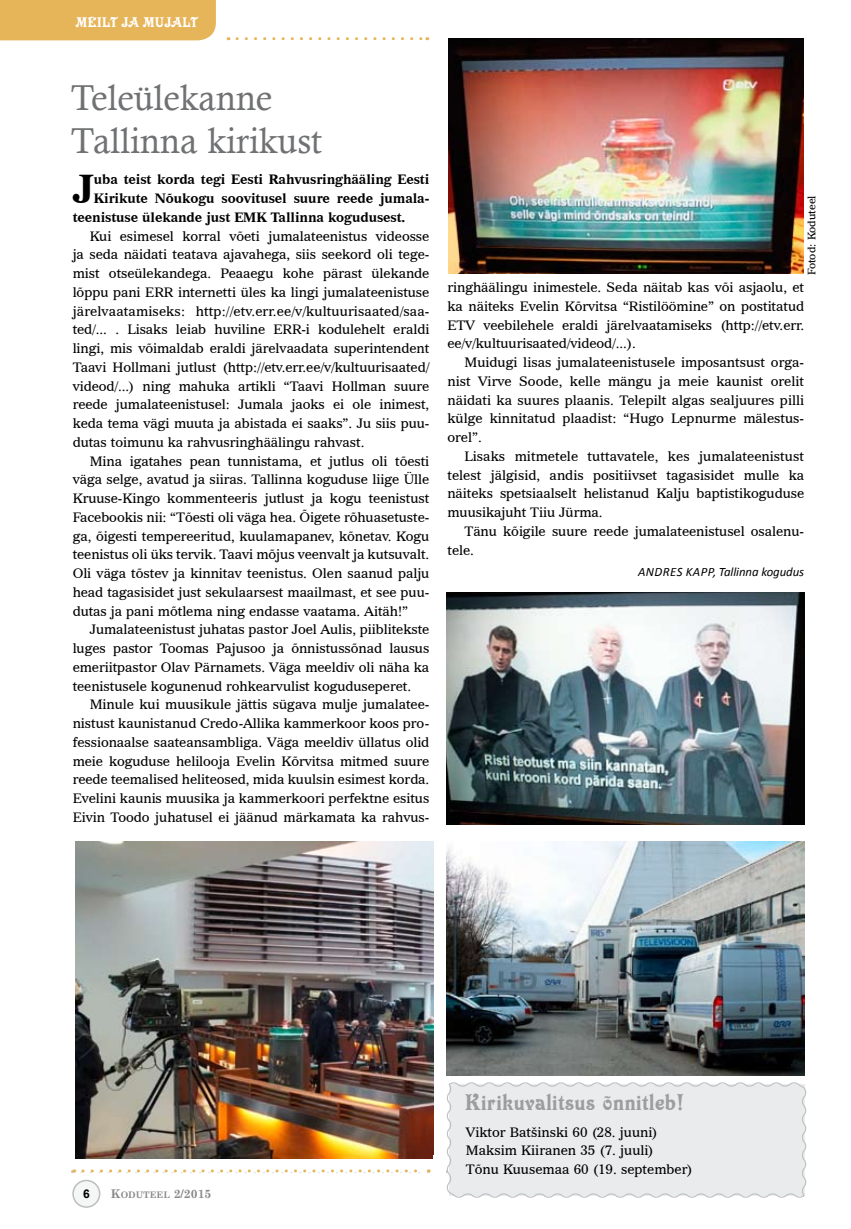
<style>
.page{position:relative;width:851px;height:1229px;background:#fff}
.page>*{position:absolute;margin:0;border:0;box-sizing:border-box;transform-origin:0 0}
.t1{font:700 39.3px "Imperial BT";color:#000}
.t2{font:36px/43.2px "Calisto";color:#707173}
.t3{font:24px "Victorian D";letter-spacing:.025em;color:#9c9d9f}
.t4{font:15px "Victorian D";letter-spacing:.025em;color:#fff}
.t5{font:13.2px/18.8px "Imperial BT";letter-spacing:-.005em;color:#000;text-align:justify}
.t6{font:700 13.2px "Imperial BT";letter-spacing:-.005em;color:#000}
.t7{font:italic 12.75px "Calibri";letter-spacing:.025em;color:#000}
.t8{font:700 12px "Century Schoolbook";color:#878889}
.t9{font:10.5px "Imperial BT";color:#000}
.s1{font-size:9px}
</style>
<div class="page">
<div style="left:73px;top:1180px;width:27px;height:27px;background:#f5f6f6;border-radius:50%"></div>
<div style="left:72px;top:1180px;width:28px;height:28px;border:2px solid #bcbdbe;border-radius:50%"></div>
<svg style="left:447px;top:1082px;width:360px;height:116px;background:#e9eaeb"></svg>
<div style="left:0;top:0;width:216px;height:40px;background:#e7b559"></div>
<img style="left:75px;top:841px;width:358px;height:317px">
<img style="left:446px;top:841px;width:357px;height:234px">
<img style="left:446px;top:592px;width:358px;height:233px">
<img style="left:448px;top:38px;width:355px;height:236px">
<svg style="left:237px;top:37px;width:191px;height:3px"></svg>
<svg style="left:81px;top:1169px;width:719px;height:4px"></svg>
<p class="t4" style="left:76px;top:15px;width:124px">MEILT JA MUJALT</p>
<h2 class="t2" style="left:71px;top:75px;width:253px">Teleülekanne<br>Tallinna kirikust</h2>
<h1 class="t1" style="left:73px;top:165px;width:23px">J</h1>
<p class="t6" style="left:94px;top:172px;width:337px">uba teist korda tegi Eesti Rahvusringhääling Eesti</p>
<p class="t6" style="left:94px;top:190px;width:337px">Kirikute Nõukogu soovitusel suure reede jumala-</p>
<p class="t6" style="left:73px;top:209px;width:334px">teenistuse ülekande just EMK Tallinna kogudusest.</p>
<p class="t5" style="left:73px;top:226px;width:358px;text-indent:17px">Kui esimesel korral võeti jumalateenistus videosse ja seda näidati teatava ajavahega, siis seekord oli tege&shy;mist otseülekandega. Peaaegu kohe pärast ülekande lõppu pani ERR</p>
<p class="t5" style="left:73px;top:283px;width:358px;text-indent:105px">internetti üles ka lingi jumalateenistuse järelvaatamiseks: http://etv.err.ee/v/kultuurisaated/saa&shy;ted/... . Lisaks leiab huviline ERR</p>
<p class="t5" style="left:73px;top:320px;width:358px;text-indent:229px">-i kodulehelt eraldi lingi, mis võimaldab eraldi järelvaadata superintendent Taavi Hollmani jutlust (http://etv.err.ee/v/kultuurisaated/ videod/...) ning mahuka artikli “Taavi Hollman suure reede jumalateenistusel: Jumala jaoks ei ole inimest, keda tema vägi muuta ja abistada ei saaks”. Ju siis puu&shy;dutas toimunu ka rahvusringhäälingu rahvast.</p>
<p class="t5" style="left:73px;top:451px;width:358px;text-indent:17px">Mina igatahes pean tunnistama, et jutlus oli tõesti väga selge, avatud ja siiras. Tallinna koguduse liige Ülle Kruuse-Kingo kommenteeris jutlust ja kogu teenistust Facebookis nii: “Tõesti oli väga hea. Õigete rõhuasetuste&shy;ga, õigesti tempereeritud, kuulamapanev, kõnetav. Kogu teenistus oli üks tervik. Taavi mõjus veenvalt ja kutsuvalt.<br>Oli väga tõstev ja kinnitav teenistus. Olen saanud palju head tagasisidet just sekulaarsest maailmast, et see puu&shy;dutas ja pani mõtlema ning endasse vaatama. Aitäh!”</p>
<p class="t5" style="left:73px;top:620px;width:358px;text-indent:17px">Jumalateenistust juhatas pastor Joel Aulis, piiblitekste luges pastor Toomas Pajusoo ja õnnistussõnad lausus emeriitpastor Olav Pärnamets. Väga meeldiv oli näha ka teenistusele kogunenud rohkearvulist koguduseperet.</p>
<p class="t5" style="left:73px;top:695px;width:358px;text-indent:17px">Minule kui muusikule jättis sügava mulje jumalatee&shy;nistust kaunistanud Credo-Allika kammerkoor koos pro&shy;fessionaalse saateansambliga. Väga meeldiv üllatus olid meie koguduse helilooja Evelin Kõrvitsa mitmed suure reede teemalised heliteosed, mida kuulsin esimest korda.<br>Evelini kaunis muusika ja kammerkoori perfektne esitus Eivin Toodo juhatusel ei jäänud märkamata ka rahvus-</p>
<p class="t9" style="left:805px;top:275px;width:81px;rotate:-90deg">Fotod: Koduteel</p>
<p class="t5" style="left:447px;top:278px;width:358px">ringhäälingu inimestele. Seda näitab kas või asjaolu, et ka näiteks Evelin Kõrvitsa “Ristilöömine” on postitatud ETV veebilehele eraldi järelvaatamiseks (http://etv.err. ee/v/kultuurisaated/videod/...).</p>
<p class="t5" style="left:447px;top:353px;width:358px;text-indent:17px">Muidugi lisas jumalateenistusele imposantsust orga&shy;nist Virve Soode, kelle mängu ja meie kaunist orelit näidati ka suures plaanis. Telepilt algas sealjuures pilli külge kinnitatud plaadist: “Hugo Lepnurme mälestus&shy;orel”.</p>
<p class="t5" style="left:447px;top:447px;width:358px;text-indent:17px">Lisaks mitmetele tuttavatele, kes jumalateenistust telest jälgisid, andis positiivset tagasisidet mulle ka näiteks spetsiaalselt helistanud Kalju baptistikoguduse muusikajuht Tiiu Jürma.</p>
<p class="t5" style="left:447px;top:522px;width:358px;text-indent:17px">Tänu kõigile suure reede jumalateenistusel osalenu&shy;tele.</p>
<p class="t7" style="left:638px;top:563px;width:167px">Andres Ka pp, Tallinna kogudus</p>
<p class="t8" style="left:111px;top:1184px;width:102px">K<span class="s1">ODUTEEL</span> 2/2015</p>
<h3 class="t3" style="left:465px;top:1090px;width:220px">Kirikuvalitsus õnnitleb!</h3>
<p class="t5" style="left:466px;top:1122px;width:228px;text-align:left">Viktor Batšinski 60 (28. juuni)<br>Maksim Kiiranen 35 (7. juuli)<br>Tõnu Kuusemaa 60 (19. september)</p>
</div>
